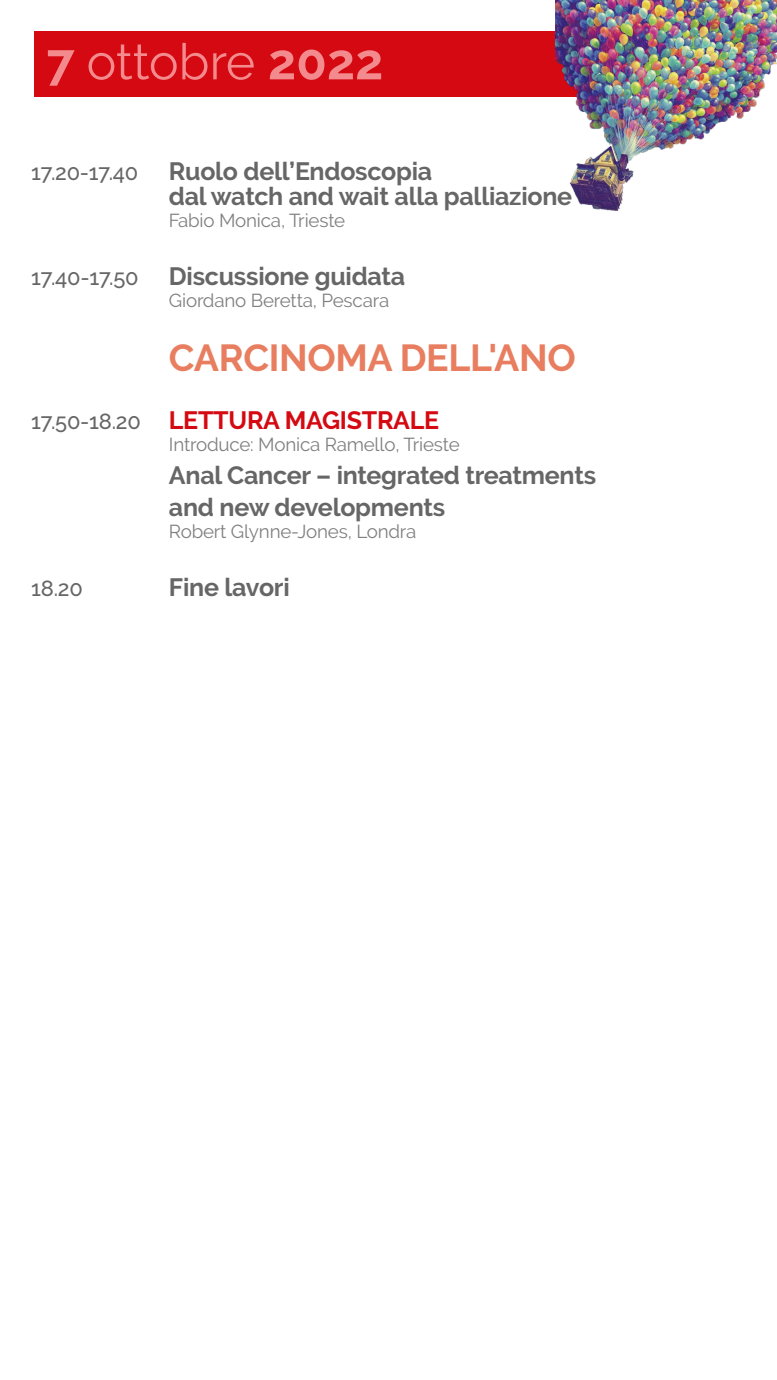
<style>
.page{position:relative;width:777px;height:1380px;background:#fff}
.page>*{position:absolute;margin:0;border:0;box-sizing:border-box;transform-origin:0 0}
.t1{font:50px "Raleway";letter-spacing:-.005em;color:#f38a8d}
.t2{font:700 37.5px "Raleway";letter-spacing:-.01em;color:#e87e5f}
.t3{font:700 25px/25px "Raleway";letter-spacing:-.01em;color:#666}
.t4{font:700 25px "Raleway";letter-spacing:-.01em;color:#d50911}
.t5{font:500 21.88px "Raleway";color:#666}
.t6{font:18.75px "Raleway";letter-spacing:-.01em;color:#808080}
.s1{font-weight:700}
.s2{font-weight:500;font-size:21.88px}
.s3{font-weight:500;font-size:21.88px;color:#666}
</style>
<div class="page">
<div style="left:34px;top:31px;width:678px;height:65px;background:#d50911"></div>
<img style="left:555px;top:0;width:221px;height:211px">
<h1 class="t1" style="left:46px;top:33px;width:338px"><span class="s1">7</span> ottobre <span class="s1">2022</span></h1>
<p class="t3" style="left:169px;top:159px;width:404px;text-indent:-138px"><span class="s2">17.20-17.40</span> Ruolo dell’Endoscopia<br>dal watch and wait alla palliazione</p>
<p class="t6" style="left:169px;top:209px;width:178px">Fabio Monica, Trieste</p>
<p class="t3" style="left:31px;top:264px;width:375px"><span class="s2">17.40-17.50</span> Discussione guidata</p>
<p class="t6" style="left:169px;top:289px;width:222px">Giordano Beretta, Pescara</p>
<h2 class="t2" style="left:169px;top:337px;width:408px">CARCINOMA DELL'ANO</h2>
<p class="t4" style="left:31px;top:406px;width:409px"><span class="s3">17.50-18.20</span> LETTURA MAGISTRALE</p>
<p class="t6" style="left:169px;top:434px;width:292px">Introduce: Monica Ramello, Trieste</p>
<p class="t3" style="left:169px;top:460px;width:428px;line-height:31.2px">Anal Cancer – integrated treatments and new developments</p>
<p class="t6" style="left:169px;top:520px;width:249px">Robert Glynne-Jones, Londra</p>
<p class="t5" style="left:31px;top:575px;width:53px">18.20</p>
<p class="t3" style="left:169px;top:575px;width:122px">Fine lavori</p>
</div>
